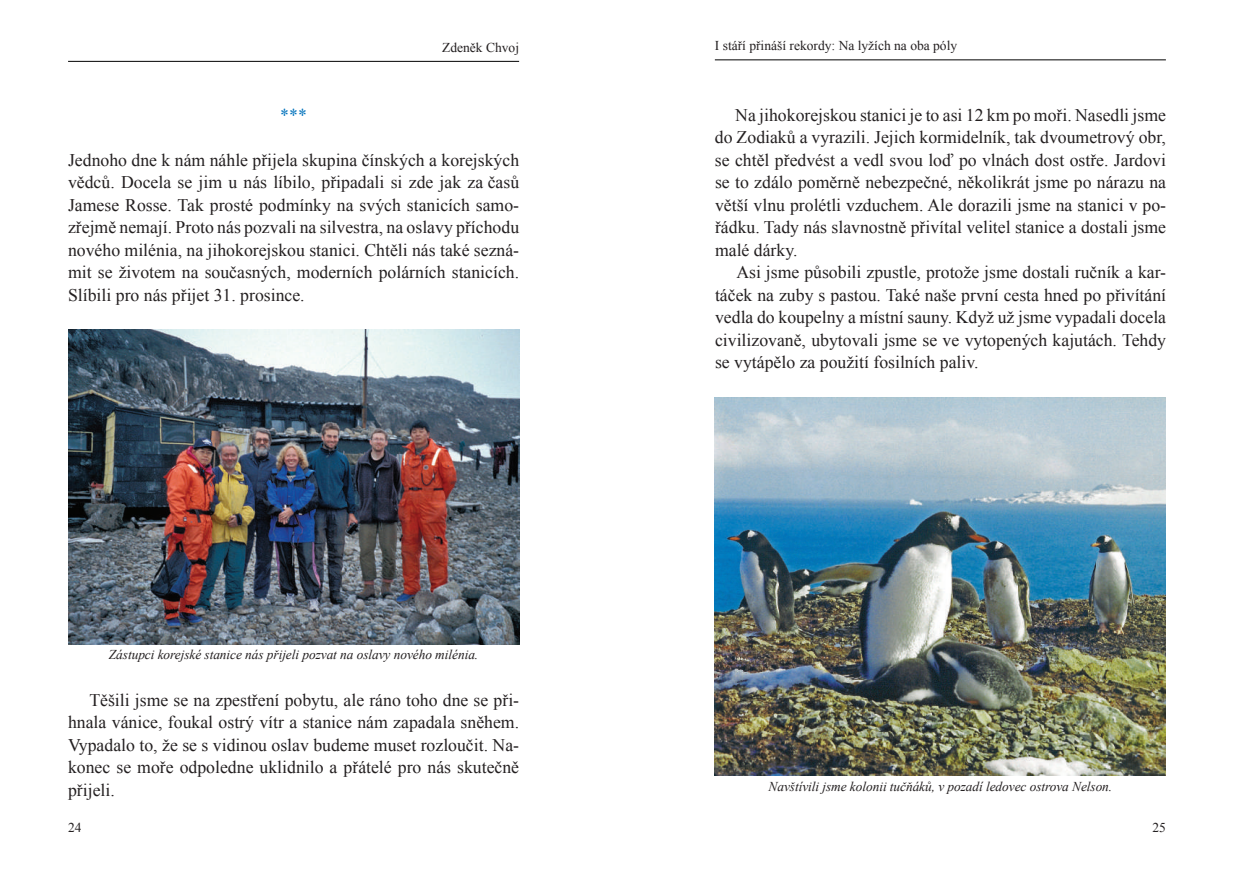
<style>
.page{position:relative;width:1234px;height:872px;background:#fff}
.page>*{position:absolute;margin:0;border:0;box-sizing:border-box;transform-origin:0 0}
.t1{font:17.7px/22.5px "Times New Roman";color:#231f20;text-align:justify}
.t2{font:17.7px "Times New Roman";color:#0072bc}
.t3{font:italic 13.5px "Times New Roman";letter-spacing:-.005em;color:#231f20}
.t4{font:13.5px "Times New Roman";color:#231f20}
</style>
<div class="page">
<hr style="left:68px;top:61px;width:451px;height:1px;background:#000001">
<img style="left:68px;top:330px;width:451px;height:314px">
<hr style="left:714px;top:59px;width:451px;height:1px;background:#000001">
<img style="left:714px;top:397px;width:451px;height:378px">
<p class="t4" style="left:442px;top:38px;width:78px">Zdeněk Chvoj</p>
<p class="t2" style="left:280px;top:103px;width:28px">***</p>
<p class="t1" style="left:68px;top:148px;width:452px">Jednoho dne k nám náhle přijela skupina čínských a korejských vědců. Docela se jim u nás líbilo, připadali si zde jak za časů Jamese Rosse. Tak prosté podmínky na svých stanicích samo&shy;zřejmě nemají. Proto nás pozvali na silvestra, na oslavy příchodu nového milénia, na jihokorejskou stanici. Chtěli nás také sezná&shy;mit se životem na současných, moderních polárních stanicích.<br>Slíbili pro nás přijet 31. prosince.</p>
<p class="t3" style="left:109px;top:645px;width:371px">Zástupci korejské stanice nás přijeli pozvat na oslavy nového milénia.</p>
<p class="t1" style="left:68px;top:688px;width:452px;text-indent:21px">Těšili jsme se na zpestření pobytu, ale ráno toho dne se při&shy;hnala vánice, foukal ostrý vítr a stanice nám zapadala sněhem.<br>Vypadalo to, že se s vidinou oslav budeme muset rozloučit. Na&shy;konec se moře odpoledne uklidnilo a přátelé pro nás skutečně přijeli.</p>
<p class="t4" style="left:68px;top:819px;width:15px">24</p>
<p class="t4" style="left:714px;top:37px;width:244px">I stáří přináší rekordy: Na lyžích na oba póly</p>
<p class="t1" style="left:714px;top:103px;width:452px;text-indent:20px">Na jihokorejskou stanici je to asi 12 km po moři. Nasedli jsme do Zodiaků a vyrazili. Jejich kormidelník, tak dvoumetrový obr, se chtěl předvést a vedl svou loď po vlnách dost ostře. Jardovi se to zdálo poměrně nebezpečné, několikrát jsme po nárazu na větší vlnu prolétli vzduchem. Ale dorazili jsme na stanici v po&shy;řádku. Tady nás slavnostně přivítal velitel stanice a dostali jsme malé dárky.</p>
<p class="t1" style="left:715px;top:261px;width:452px;text-indent:21px">Asi jsme působili zpustle, protože jsme dostali ručník a kar&shy;táček na zuby s pastou. Také naše první cesta hned po přivítání vedla do koupelny a místní sauny. Když už jsme vypadali docela civilizovaně, ubytovali jsme se ve vytopených kajutách. Tehdy se vytápělo za použití fosilních paliv.</p>
<p class="t3" style="left:768px;top:776px;width:345px">Navštívili jsme kolonii tučňáků, v pozadí ledovec ostrova Nelson.</p>
<p class="t4" style="left:1152px;top:819px;width:15px">25</p>
</div>
